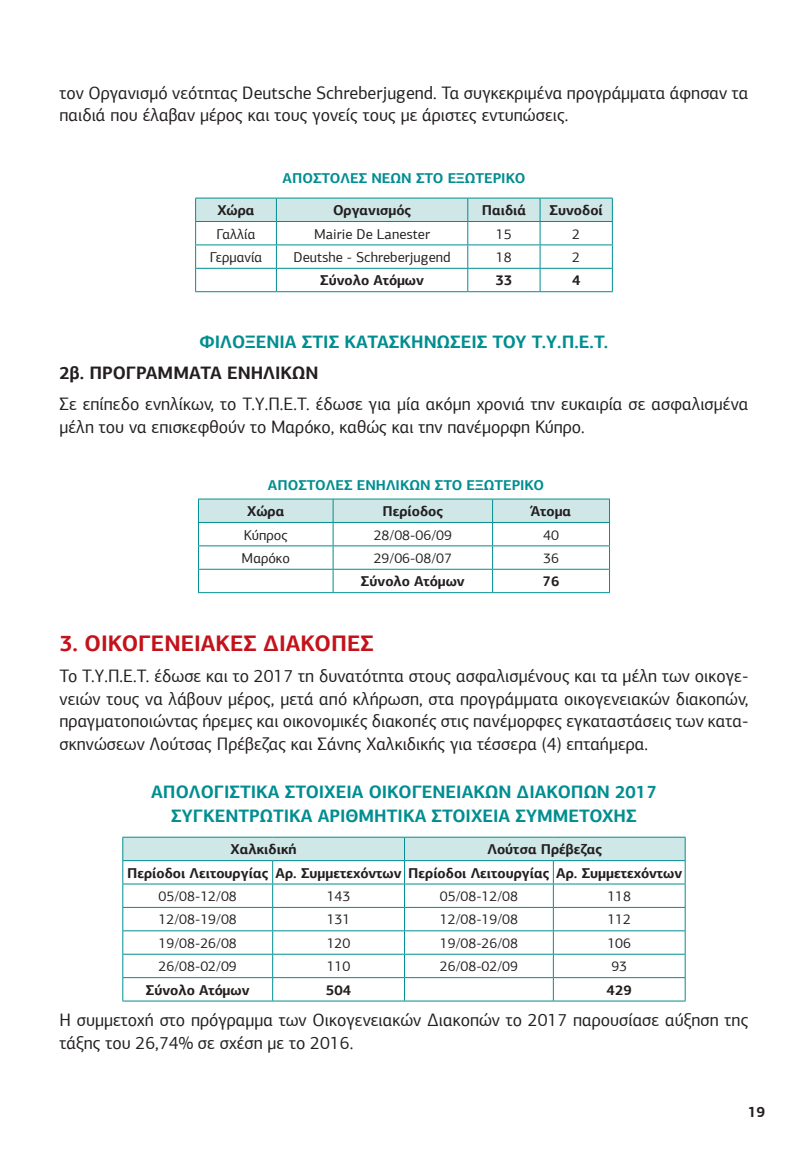
<style>
.page{position:relative;width:808px;height:1149px;background:#fff}
.page>*{position:absolute;margin:0;border:0;box-sizing:border-box;transform-origin:0 0}
.t1{font:700 22.5px "PF Agora Sans Pro";color:#c4121a}
.t2{font:18px/22.5px "PF Agora Sans Pro";color:#231f20}
.t3{font:700 18px/24.2px "PF Agora Sans Pro";color:#008e91;text-align:center}
.t4{font:700 18px "PF Agora Sans Pro";color:#231f20}
.t5{font:700 15px "PF Agora Sans Pro";color:#231f20}
.t6{font:14.25px "PF Agora Sans Pro";color:#231f20}
.t7{font:700 14.25px/23.4px "PF Agora Sans Pro";color:#231f20}
.t8{font:700 14.25px "PF Agora Sans Pro";color:#008e91}
</style>
<div class="page">
<svg style="left:195px;top:198px;width:418px;height:93px"></svg>
<hr style="left:195px;top:291px;width:81px;height:1px;background:#008e91">
<hr style="left:276px;top:291px;width:192px;height:1px;background:#008e91">
<hr style="left:468px;top:291px;width:72px;height:1px;background:#008e91">
<hr style="left:540px;top:291px;width:73px;height:1px;background:#008e91">
<hr style="left:198px;top:498px;width:135px;height:1px;background:#008e91">
<hr style="left:333px;top:498px;width:160px;height:1px;background:#008e91">
<hr style="left:493px;top:498px;width:117px;height:1px;background:#008e91">
<svg style="left:198px;top:499px;width:412px;height:93px"></svg>
<hr style="left:198px;top:545px;width:135px;height:1px;background:#008e91">
<hr style="left:333px;top:545px;width:160px;height:1px;background:#008e91">
<hr style="left:493px;top:545px;width:117px;height:1px;background:#008e91">
<hr style="left:198px;top:568px;width:135px;height:1px;background:#008e91">
<hr style="left:333px;top:568px;width:160px;height:1px;background:#008e91">
<hr style="left:493px;top:568px;width:117px;height:1px;background:#008e91">
<hr style="left:198px;top:592px;width:135px;height:1px;background:#008e91">
<hr style="left:333px;top:592px;width:160px;height:1px;background:#008e91">
<hr style="left:493px;top:592px;width:117px;height:1px;background:#008e91">
<hr style="left:122px;top:836px;width:151px;height:1px;background:#008e91">
<hr style="left:273px;top:836px;width:131px;height:1px;background:#008e91">
<hr style="left:404px;top:836px;width:149px;height:1px;background:#008e91">
<hr style="left:553px;top:836px;width:132px;height:1px;background:#008e91">
<hr style="left:122px;top:1000px;width:151px;height:1px;background:#008e91">
<hr style="left:273px;top:1000px;width:131px;height:1px;background:#008e91">
<hr style="left:404px;top:1000px;width:149px;height:1px;background:#008e91">
<svg style="left:122px;top:837px;width:564px;height:163px"></svg>
<hr style="left:553px;top:883px;width:132px;height:1px;background:#008e91">
<hr style="left:553px;top:906px;width:132px;height:1px;background:#008e91">
<hr style="left:553px;top:930px;width:132px;height:1px;background:#008e91">
<hr style="left:553px;top:953px;width:132px;height:1px;background:#008e91">
<hr style="left:553px;top:976px;width:132px;height:1px;background:#008e91">
<hr style="left:553px;top:1000px;width:132px;height:1px;background:#008e91">
<p class="t2" style="left:60px;top:81px;width:690px">τον Οργανισμό νεότητας Deutsche Schreberjugend. Τα συγκεκριμένα προγράμματα άφησαν τα παιδιά που έλαβαν μέρος και τους γονείς τους με άριστες εντυπώσεις.</p>
<p class="t8" style="left:283px;top:169px;width:244px">ΑΠΟΣΤΟΛΕΣ ΝΕΩΝ ΣΤΟ ΕΞΩΤΕΡΙΚΟ</p>
<p class="t7" style="left:217px;top:198px;width:39px">Χώρα</p>
<p class="t7" style="left:333px;top:198px;width:80px">Οργανισμός</p>
<p class="t7" style="left:482px;top:198px;width:46px">Παιδιά</p>
<p class="t7" style="left:549px;top:198px;width:55px">Συνοδοί</p>
<p class="t6" style="left:217px;top:225px;width:40px">Γαλλία</p>
<p class="t6" style="left:314px;top:225px;width:118px">Mairie De Lanester</p>
<p class="t6" style="left:496px;top:225px;width:17px">15</p>
<p class="t6" style="left:572px;top:225px;width:9px">2</p>
<p class="t6" style="left:210px;top:248px;width:54px">Γερμανία</p>
<p class="t6" style="left:294px;top:248px;width:159px">Deutshe - Schreberjugend</p>
<p class="t6" style="left:496px;top:248px;width:17px">18</p>
<p class="t6" style="left:572px;top:248px;width:9px">2</p>
<p class="t7" style="left:320px;top:268px;width:105px">Σύνολο Ατόμων</p>
<p class="t7" style="left:495px;top:268px;width:18px">33</p>
<p class="t7" style="left:572px;top:268px;width:10px">4</p>
<p class="t3" style="left:200px;top:329px;width:410px">ΦΙΛΟΞΕΝΙΑ ΣΤΙΣ ΚΑΤΑΣΚΗΝΩΣΕΙΣ ΤΟΥ Τ.Υ.Π.Ε.Τ.</p>
<p class="t4" style="left:60px;top:361px;width:261px">2β. ΠΡΟΓΡΑΜΜΑΤΑ ΕΝΗΛΙΚΩΝ</p>
<p class="t2" style="left:60px;top:392px;width:690px">Σε επίπεδο ενηλίκων, το Τ.Υ.Π.Ε.Τ. έδωσε για μία ακόμη χρονιά την ευκαιρία σε ασφαλισμένα μέλη του να επισκεφθούν το Μαρόκο, καθώς και την πανέμορφη Κύπρο.</p>
<p class="t8" style="left:268px;top:475px;width:278px">ΑΠΟΣΤΟΛΕΣ ΕΝΗΛΙΚΩΝ ΣΤΟ ΕΞΩΤΕΡΙΚΟ</p>
<p class="t7" style="left:247px;top:499px;width:39px">Χώρα</p>
<p class="t7" style="left:382px;top:499px;width:62px">Περίοδος</p>
<p class="t7" style="left:531px;top:499px;width:42px">Άτομα</p>
<p class="t6" style="left:244px;top:526px;width:45px">Κύπρος</p>
<p class="t6" style="left:374px;top:526px;width:80px">28/08-06/09</p>
<p class="t6" style="left:543px;top:526px;width:17px">40</p>
<p class="t6" style="left:242px;top:549px;width:50px">Μαρόκο</p>
<p class="t6" style="left:374px;top:549px;width:80px">29/06-08/07</p>
<p class="t6" style="left:543px;top:549px;width:17px">36</p>
<p class="t7" style="left:361px;top:569px;width:105px">Σύνολο Ατόμων</p>
<p class="t7" style="left:543px;top:569px;width:18px">76</p>
<p class="t1" style="left:60px;top:629px;width:316px">3. ΟΙΚΟΓΕΝΕΙΑΚΕΣ ΔΙΑΚΟΠΕΣ</p>
<p class="t2" style="left:60px;top:664px;width:690px;text-align:justify">Το Τ.Υ.Π.Ε.Τ. έδωσε και το 2017 τη δυνατότητα στους ασφαλισμένους και τα μέλη των οικογε&shy;νειών τους να λάβουν μέρος, μετά από κλήρωση, στα προγράμματα οικογενειακών διακοπών, πραγματοποιώντας ήρεμες και οικονομικές διακοπές στις πανέμορφες εγκαταστάσεις των κατα&shy;σκηνώσεων Λούτσας Πρέβεζας και Σάνης Χαλκιδικής για τέσσερα (4) επταήμερα.</p>
<p class="t3" style="left:151px;top:779px;width:507px">ΑΠΟΛΟΓΙΣΤΙΚΑ ΣΤΟΙΧΕΙΑ ΟΙΚΟΓΕΝΕΙΑΚΩΝ ΔΙΑΚΟΠΩΝ 2017<br>ΣΥΓΚΕΝΤΡΩΤΙΚΑ ΑΡΙΘΜΗΤΙΚΑ ΣΤΟΙΧΕΙΑ ΣΥΜΜΕΤΟΧΗΣ</p>
<p class="t7" style="left:231px;top:837px;width:68px">Χαλκιδική</p>
<p class="t7" style="left:127px;top:837px;width:557px;text-indent:360px">Λούτσα Πρέβεζας<br>Περίοδοι Λειτουργίας Αρ. Συμμετεχόντων Περίοδοι Λειτουργίας Αρ. Συμμετεχόντων</p>
<p class="t6" style="left:159px;top:887px;width:80px">05/08-12/08</p>
<p class="t6" style="left:327px;top:887px;width:25px">143</p>
<p class="t6" style="left:440px;top:887px;width:80px">05/08-12/08</p>
<p class="t6" style="left:607px;top:887px;width:25px">118</p>
<p class="t6" style="left:159px;top:910px;width:80px">12/08-19/08</p>
<p class="t6" style="left:327px;top:910px;width:25px">131</p>
<p class="t6" style="left:440px;top:910px;width:80px">12/08-19/08</p>
<p class="t6" style="left:607px;top:910px;width:25px">112</p>
<p class="t6" style="left:159px;top:934px;width:80px">19/08-26/08</p>
<p class="t6" style="left:327px;top:934px;width:25px">120</p>
<p class="t6" style="left:440px;top:934px;width:80px">19/08-26/08</p>
<p class="t6" style="left:607px;top:934px;width:25px">106</p>
<p class="t6" style="left:159px;top:957px;width:80px">26/08-02/09</p>
<p class="t6" style="left:327px;top:957px;width:25px">110</p>
<p class="t6" style="left:440px;top:957px;width:80px">26/08-02/09</p>
<p class="t6" style="left:611px;top:957px;width:17px">93</p>
<p class="t7" style="left:146px;top:977px;width:105px">Σύνολο Ατόμων</p>
<p class="t7" style="left:326px;top:977px;width:27px">504</p>
<p class="t7" style="left:607px;top:977px;width:27px">429</p>
<p class="t2" style="left:60px;top:1008px;width:690px">Η συμμετοχή στο πρόγραμμα των Οικογενειακών Διακοπών το 2017 παρουσίασε αύξηση της τάξης του 26,74% σε σχέση με το 2016.</p>
<p class="t5" style="left:748px;top:1102px;width:19px">19</p>
</div>
